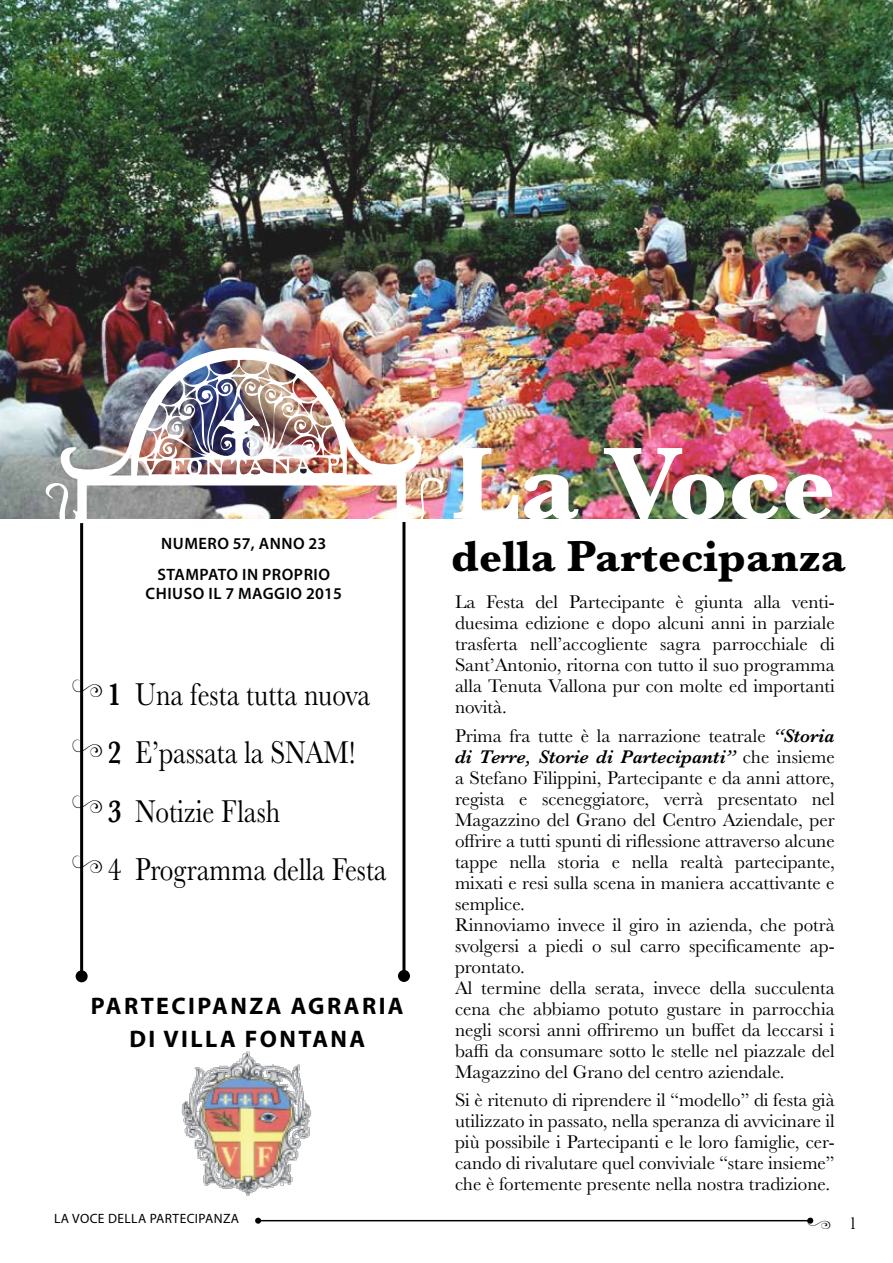
<style>
.page{position:relative;width:893px;height:1263px;background:#fff}
.page>*{position:absolute;margin:0;border:0;box-sizing:border-box;transform-origin:0 0}
.t1{font:700 106.5px "Baskerville";color:#fff}
.t2{font:700 45px "Baskerville";color:#000}
.t3{font:32.7px/58.5px "Baskerville";color:#000;scale:.83 1}
.t4{font:25.8px/56.6px "Nymphette";color:#000;scale:.83 1}
.t5{font:700 24px/33px "Myriad Pro";letter-spacing:.1em;color:#000;text-align:center}
.t6{font:19.05px/21px "Baskerville";color:#000;text-align:justify}
.t7{font:18px "Baskerville";color:#000}
.t8{font:600 16.5px/30.6px "Myriad Pro";letter-spacing:.03em;color:#000}
.t9{font:13.5px "Myriad Pro";letter-spacing:.03em;color:#000}
.s1{font-weight:600}
.s2{font-weight:600;font-style:italic}
</style>
<div class="page">
<hr style="left:258px;top:1220px;width:552px;height:1px;background:#000">
<svg style="left:255px;top:1218px;width:6px;height:6px"></svg>
<img style="left:0;top:0;width:893px;height:519px">
<img style="left:45px;top:347px;width:400px;height:182px">
<svg style="left:279px;top:401px;width:16px;height:12px"></svg>
<img style="left:181px;top:1051px;width:131px;height:145px">
<hr style="left:80px;top:523px;width:3px;height:453px;background:#000">
<div style="left:76px;top:970px;width:12px;height:12px;background:#000;border-radius:50%"></div>
<hr style="left:402px;top:522px;width:3px;height:454px;background:#000">
<div style="left:398px;top:970px;width:12px;height:12px;background:#000;border-radius:50%"></div>
<svg style="left:807px;top:1218px;width:7px;height:6px"></svg>
<p class="t8" style="left:157px;top:528px;width:174px">NUMERO 57, ANNO 23<br>STAMPATO IN PROPRIO</p>
<p class="t8" style="left:146px;top:578px;width:198px">CHIUSO IL 7 MAGGIO 2015</p>
<h3 class="t4" style="left:72px;top:659px;width:38px">B</h3>
<h3 class="t3" style="left:108px;top:666px;width:338px"><span class="s1">1</span> Una festa tutta nuova<br><span class="s1">2</span> E’passata la SNAM!<br><span class="s1">3</span> Notizie Flash<br>4 Programma della Festa</h3>
<h3 class="t4" style="left:72px;top:719px;width:38px">B<br>B</h3>
<h3 class="t4" style="left:72px;top:835px;width:38px">B</h3>
<p class="t5" style="left:91px;top:988px;width:314px">PARTECIPANZA AGRARIA<br>DI VILLA FONTANA</p>
<h1 class="t1" style="left:451px;top:410px;width:386px">La Voce</h1>
<h2 class="t2" style="left:451px;top:525px;width:396px">della Partecipanza</h2>
<p class="t6" style="left:455px;top:592px;width:381px">La Festa del Partecipante è giunta alla venti&shy;duesima edizione e dopo alcuni anni in parziale trasferta nell’accogliente sagra parrocchiale di Sant’Antonio, ritorna con tutto il suo programma alla Tenuta Vallona pur con molte ed importanti novità.</p>
<p class="t6" style="left:455px;top:725px;width:381px;text-align:left">Prima fra tutte è la narrazione teatrale <span class="s2">“Storia di Terre, Storie di Partecipanti”</span> che insieme a Stefano Filippini, Partecipante e da anni attore, regista e sceneggiatore, verrà presentato nel Magazzino del Grano del Centro Aziendale, per offrire a tutti spunti di riflessione attraverso alcune tappe nella storia e nella realtà partecipante, mixati e resi sulla scena in maniera accattivante e semplice.<br>Rinnoviamo invece il giro in azienda, che potrà svolgersi a piedi o sul carro specificamente ap&shy;prontato.<br>Al termine della serata, invece della succulenta cena che abbiamo potuto gustare in parrocchia negli scorsi anni offriremo un buffet da leccarsi i baffi da consumare sotto le stelle nel piazzale del Magazzino del Grano del centro aziendale.</p>
<p class="t6" style="left:455px;top:1090px;width:381px">Si è ritenuto di riprendere il “modello” di festa già utilizzato in passato, nella speranza di avvicinare il più possibile i Partecipanti e le loro famiglie, cer&shy;cando di rivalutare quel conviviale “stare insieme” che è fortemente presente nella nostra tradizione.</p>
<p class="t9" style="left:54px;top:1210px;width:187px">LA VOCE DELLA PARTECIPANZA</p>
<p class="t7" style="left:848px;top:1212px;width:10px">1</p>
</div>
